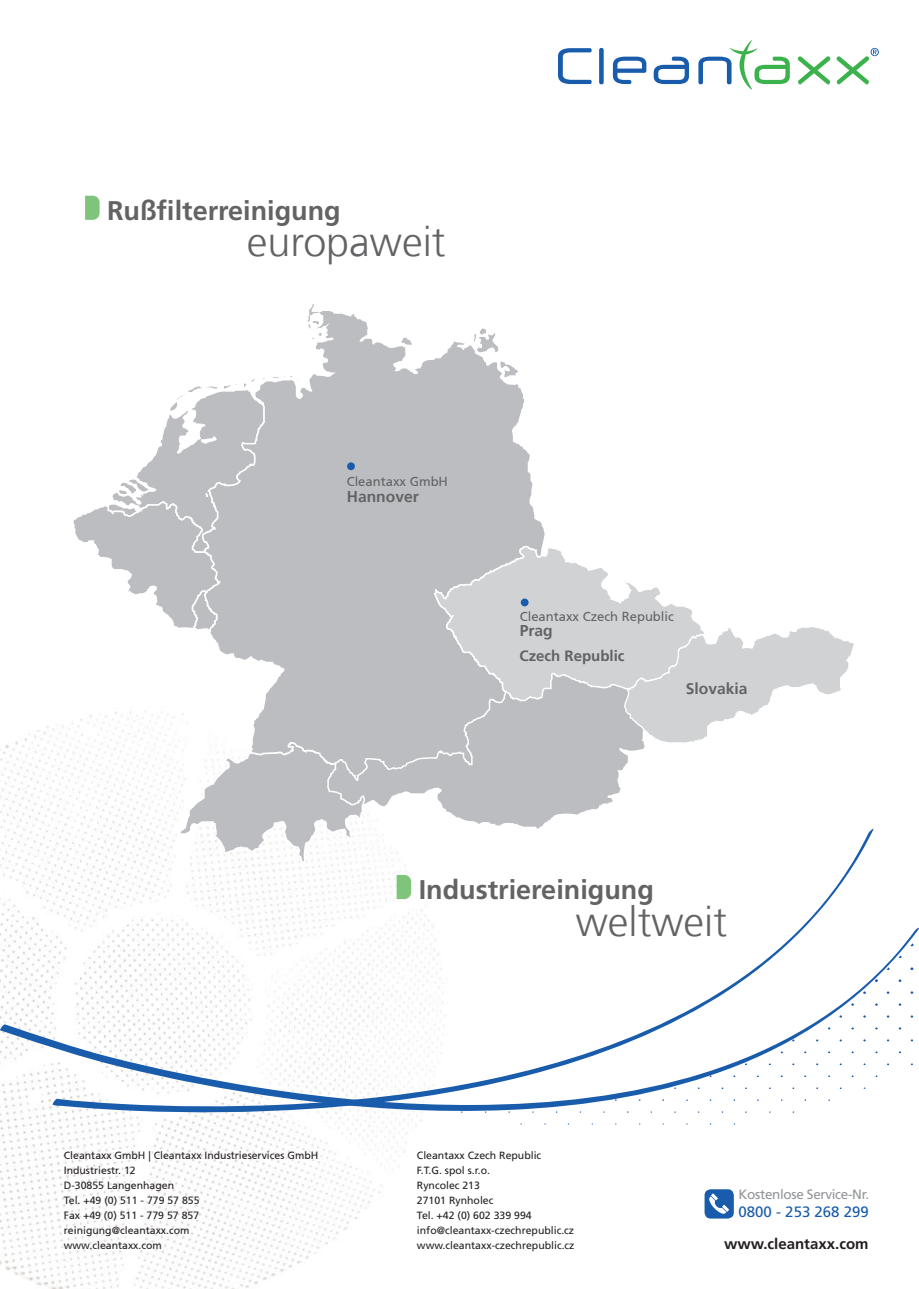
<style>
.page{position:relative;width:919px;height:1289px;background:#fff}
.page>*{position:absolute;margin:0;border:0;box-sizing:border-box;transform-origin:0 0}
.t1{font:300 41.25px "Frutiger LT Com";color:#636366}
.t2{font:700 27px "Frutiger LT Com";color:#636366}
.t3{font:700 15.6px "Frutiger 65";color:#636366}
.t4{font:700 15px "Frutiger LT Com";color:#231f20}
.t5{font:15px "Frutiger LT Com";color:#185cab}
.t6{font:700 15px "Frutiger LT Com";color:#636366}
.t7{font:13.5px "Frutiger LT Com";letter-spacing:-.025em;color:#939598}
.t8{font:13.05px "Frutiger 55 Roman";color:#636366}
.t9{font:10.5px/15px "Frutiger 55 Roman";color:#231f20}
.t10{font:10.5px/15px "Frutiger LT Com";color:#231f20}
</style>
<div class="page">
<img style="left:0;top:711px;width:568px;height:577px">
<div style="left:704px;top:1189px;width:29px;height:29px;background:#185cab;border-radius:6px"></div>
<svg style="left:709px;top:1193px;width:20px;height:20px"></svg>
<svg style="left:0;top:925px;width:918px;height:188px"></svg>
<svg style="left:52px;top:826px;width:822px;height:287px"></svg>
<svg style="left:898px;top:955px;width:4px;height:3px"></svg>
<svg style="left:910px;top:943px;width:4px;height:3px"></svg>
<svg style="left:886px;top:967px;width:4px;height:3px"></svg>
<svg style="left:558px;top:48px;width:33px;height:36px"></svg>
<svg style="left:599px;top:48px;width:4px;height:36px"></svg>
<svg style="left:613px;top:57px;width:33px;height:27px"></svg>
<svg style="left:653px;top:57px;width:36px;height:27px"></svg>
<svg style="left:797px;top:56px;width:33px;height:28px"></svg>
<svg style="left:698px;top:40px;width:91px;height:50px"></svg>
<svg style="left:836px;top:48px;width:42px;height:36px"></svg>
<svg style="left:365px;top:743px;width:279px;height:86px;fill:#bcbdc0"></svg>
<svg style="left:178px;top:741px;width:187px;height:122px"></svg>
<svg style="left:180px;top:304px;width:367px;height:477px"></svg>
<div style="left:485px;top:458px;width:8px;height:8px;background:#bcbdc0;border-radius:50%"></div>
<svg style="left:73px;top:382px;width:192px;height:250px"></svg>
<svg style="left:432px;top:542px;width:422px;height:201px"></svg>
<div style="left:347px;top:462px;width:8px;height:8px;background:#185cab;border-radius:50%"></div>
<div style="left:520px;top:598px;width:8px;height:8px;background:#185cab;border-radius:50%"></div>
<svg style="left:85px;top:196px;width:15px;height:24px"></svg>
<svg style="left:396px;top:874px;width:15px;height:25px"></svg>
<h2 class="t2" style="left:107px;top:194px;width:235px">Rußfilterreinigung</h2>
<h1 class="t1" style="left:247px;top:217px;width:200px">europaweit</h1>
<p class="t8" style="left:347px;top:474px;width:103px">Cleantaxx GmbH</p>
<h3 class="t3" style="left:347px;top:487px;width:74px">Hannover</h3>
<p class="t8" style="left:520px;top:608px;width:156px">Cleantaxx Czech Republic</p>
<h3 class="t3" style="left:520px;top:622px;width:34px">Prag</h3>
<h3 class="t6" style="left:519px;top:646px;width:106px">Czech Republic</h3>
<h3 class="t3" style="left:685px;top:680px;width:63px">Slovakia</h3>
<p class="t9" style="left:64px;top:1147px;width:256px">Cleantaxx GmbH | Cleantaxx Industrieservices GmbH<br>Industriestr. 12<br>D-30855 Langenhagen<br>Tel. +49 (0) 511 - 779 57 855<br>Fax +49 (0) 511 - 779 57 857 reinigung@cleantaxx.com<br>www.cleantaxx.com</p>
<h2 class="t2" style="left:418px;top:873px;width:237px">Industriereinigung</h2>
<h1 class="t1" style="left:575px;top:896px;width:153px">weltweit</h1>
<p class="t10" style="left:417px;top:1147px;width:159px">Cleantaxx Czech Republic<br>F.T.G. spol s.r.o.<br>Ryncolec 213<br>27101 Rynholec<br>Tel. +42 (0) 602 339 994 info@cleantaxx-czechrepublic.cz www.cleantaxx-czechrepublic.cz</p>
<p class="t7" style="left:738px;top:1186px;width:132px">Kostenlose Service-Nr.</p>
<h3 class="t5" style="left:738px;top:1202px;width:132px">0800 - 253 268 299</h3>
<h3 class="t4" style="left:724px;top:1234px;width:146px">www.cleantaxx.com</h3>
</div>
